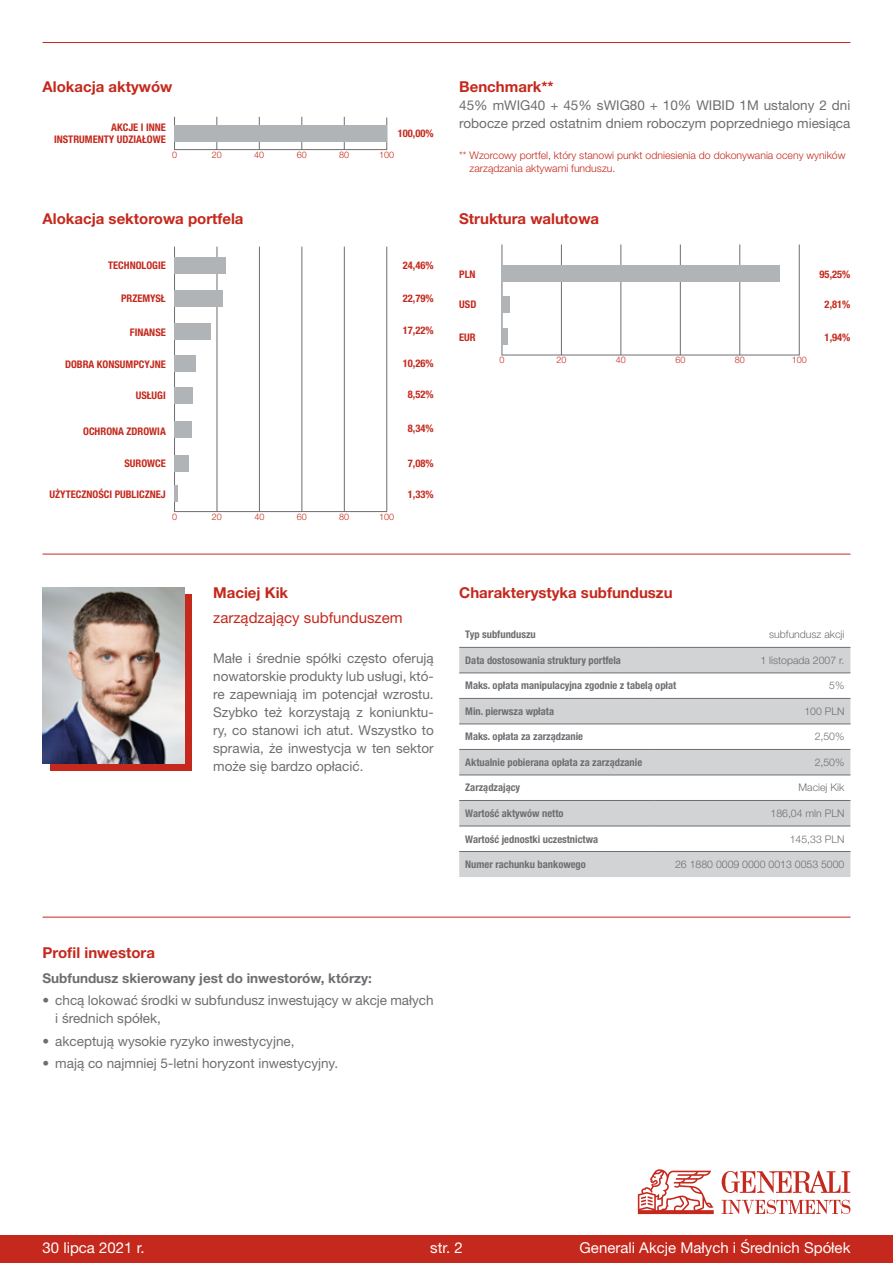
<style>
.page{position:relative;width:893px;height:1263px;background:#fff}
.page>*{position:absolute;margin:0;border:0;box-sizing:border-box;transform-origin:0 0}
.t1{font:700 15px "Helvetica Neue LT Pro";color:#c5281c}
.t2{font:15px "Helvetica Neue LT Pro";color:#fff}
.t3{font:15px "Helvetica Neue LT Pro";color:#c5281c}
.t4{font:13.5px/18px "Helvetica Neue LT Pro";color:#6d6e71}
.t5{font:700 13.5px "Helvetica Neue LT Pro";color:#6d6e71}
.t6{font:700 condensed 10.5px "Helvetica Neue LT Pro";color:#6d6e71}
.t7{font:700 condensed 10.5px/12.6px "Helvetica Neue LT Pro";color:#c5281c;text-align:right}
.t8{font:300 10.5px "Helvetica Neue LT Pro";color:#6d6e71}
.t9{font:300 10.5px/12.6px "Helvetica Neue LT Pro";color:#c5281c}
.t10{font:300 9px "Helvetica Neue LT Pro";color:#c5281c}
</style>
<div class="page">
<hr style="left:43px;top:42px;width:807px;height:1px;background:#c5281c">
<hr style="left:43px;top:554px;width:807px;height:1px;background:#c5281c">
<hr style="left:43px;top:917px;width:807px;height:1px;background:#c5281c">
<hr style="left:217px;top:117px;width:1px;height:33px;background:#6d6e71">
<hr style="left:217px;top:247px;width:1px;height:265px;background:#6d6e71">
<hr style="left:259px;top:117px;width:1px;height:33px;background:#6d6e71">
<hr style="left:259px;top:247px;width:1px;height:265px;background:#6d6e71">
<hr style="left:302px;top:117px;width:1px;height:33px;background:#6d6e71">
<hr style="left:302px;top:247px;width:1px;height:265px;background:#6d6e71">
<hr style="left:344px;top:117px;width:1px;height:33px;background:#6d6e71">
<hr style="left:344px;top:247px;width:1px;height:265px;background:#6d6e71">
<hr style="left:386px;top:247px;width:1px;height:265px;background:#6d6e71">
<hr style="left:386px;top:118px;width:1px;height:32px;background:#6d6e71">
<hr style="left:174px;top:117px;width:1px;height:33px;background:#6d6e71">
<hr style="left:174px;top:247px;width:1px;height:265px;background:#6d6e71">
<div style="left:174px;top:125px;width:213px;height:17px;background:#b1b4b6"></div>
<div style="left:174px;top:257px;width:52px;height:17px;background:#b1b4b6"></div>
<div style="left:174px;top:290px;width:49px;height:17px;background:#b1b4b6"></div>
<div style="left:174px;top:323px;width:37px;height:17px;background:#b1b4b6"></div>
<div style="left:174px;top:355px;width:22px;height:16px;background:#b1b4b6"></div>
<div style="left:174px;top:421px;width:18px;height:16px;background:#b1b4b6"></div>
<div style="left:174px;top:387px;width:18px;height:16px;background:#b1b4b6"></div>
<div style="left:174px;top:455px;width:15px;height:17px;background:#b1b4b6"></div>
<hr style="left:174px;top:486px;width:4px;height:16px;background:#b1b4b6">
<hr style="left:174px;top:149px;width:213px;height:1px;background:#6d6e71">
<hr style="left:174px;top:511px;width:213px;height:1px;background:#6d6e71">
<hr style="left:561px;top:244px;width:1px;height:111px;background:#6d6e71">
<hr style="left:621px;top:244px;width:1px;height:111px;background:#6d6e71">
<hr style="left:680px;top:244px;width:1px;height:111px;background:#6d6e71">
<hr style="left:739px;top:244px;width:1px;height:111px;background:#6d6e71">
<hr style="left:799px;top:244px;width:1px;height:111px;background:#6d6e71">
<hr style="left:502px;top:244px;width:1px;height:111px;background:#6d6e71">
<div style="left:502px;top:266px;width:278px;height:16px;background:#b1b4b6"></div>
<div style="left:502px;top:296px;width:8px;height:17px;background:#b1b4b6"></div>
<div style="left:502px;top:328px;width:6px;height:17px;background:#b1b4b6"></div>
<hr style="left:502px;top:355px;width:297px;height:1px;background:#6d6e71">
<svg style="left:459px;top:646px;width:391px;height:1px"></svg>
<svg style="left:459px;top:648px;width:391px;height:229px;fill:#d1d3d4"></svg>
<hr style="left:459px;top:647px;width:196px;height:1px;background:#6d6e71">
<hr style="left:655px;top:647px;width:195px;height:1px;background:#6d6e71">
<hr style="left:459px;top:673px;width:196px;height:1px;background:#6d6e71">
<hr style="left:655px;top:673px;width:195px;height:1px;background:#6d6e71">
<hr style="left:459px;top:698px;width:196px;height:1px;background:#6d6e71">
<hr style="left:655px;top:698px;width:195px;height:1px;background:#6d6e71">
<hr style="left:459px;top:724px;width:196px;height:1px;background:#6d6e71">
<hr style="left:655px;top:724px;width:195px;height:1px;background:#6d6e71">
<hr style="left:459px;top:749px;width:196px;height:1px;background:#6d6e71">
<hr style="left:655px;top:749px;width:195px;height:1px;background:#6d6e71">
<hr style="left:459px;top:775px;width:196px;height:1px;background:#6d6e71">
<hr style="left:655px;top:775px;width:195px;height:1px;background:#6d6e71">
<hr style="left:459px;top:800px;width:196px;height:1px;background:#6d6e71">
<hr style="left:655px;top:800px;width:195px;height:1px;background:#6d6e71">
<hr style="left:459px;top:826px;width:196px;height:1px;background:#6d6e71">
<hr style="left:655px;top:826px;width:195px;height:1px;background:#6d6e71">
<hr style="left:459px;top:851px;width:196px;height:1px;background:#6d6e71">
<hr style="left:655px;top:851px;width:195px;height:1px;background:#6d6e71">
<div style="left:50px;top:594px;width:142px;height:177px;background:#c5281c"></div>
<img style="left:43px;top:587px;width:141px;height:177px">
<div style="left:0;top:1235px;width:893px;height:28px;background:#c5281c"></div>
<svg style="left:638px;top:1169px;width:76px;height:45px"></svg>
<svg style="left:722px;top:1200px;width:128px;height:14px"></svg>
<svg style="left:722px;top:1171px;width:128px;height:22px"></svg>
<p class="t1" style="left:43px;top:77px;width:131px">Alokacja aktywów</p>
<p class="t7" style="left:54px;top:121px;width:113px">AKCJE I INNE<br>INSTRUMENTY UDZIAŁOWE</p>
<p class="t7" style="left:398px;top:127px;width:37px">100,00%</p>
<p class="t1" style="left:459px;top:77px;width:96px">Benchmark**</p>
<p class="t4" style="left:459px;top:96px;width:393px">45% mWIG40 + 45% sWIG80 + 10% WIBID 1M ustalony 2 dni robocze przed ostatnim dniem roboczym poprzedniego miesiąca</p>
<p class="t10" style="left:172px;top:149px;width:7px">0</p>
<p class="t10" style="left:212px;top:149px;width:12px">20</p>
<p class="t10" style="left:254px;top:149px;width:12px">40</p>
<p class="t10" style="left:297px;top:149px;width:12px">60</p>
<p class="t10" style="left:339px;top:149px;width:12px">80</p>
<p class="t10" style="left:379px;top:149px;width:17px">100</p>
<p class="t9" style="left:470px;top:149px;width:377px;text-indent:-10px">** Wzorcowy portfel, który stanowi punkt odniesienia do dokonywania oceny wyników zarządzania aktywami funduszu.</p>
<p class="t1" style="left:43px;top:209px;width:203px">Alokacja sektorowa portfela</p>
<p class="t1" style="left:459px;top:209px;width:141px">Struktura walutowa</p>
<p class="t7" style="left:108px;top:259px;width:59px">TECHNOLOGIE</p>
<p class="t7" style="left:121px;top:292px;width:46px">PRZEMYSŁ</p>
<p class="t7" style="left:130px;top:326px;width:37px">FINANSE</p>
<p class="t7" style="left:65px;top:358px;width:102px">DOBRA KONSUMPCYJNE</p>
<p class="t7" style="left:136px;top:389px;width:32px">USŁUGI</p>
<p class="t7" style="left:83px;top:425px;width:84px">OCHRONA ZDROWIA</p>
<p class="t7" style="left:124px;top:457px;width:43px">SUROWCE</p>
<p class="t7" style="left:50px;top:488px;width:118px">UŻYTECZNOŚCI PUBLICZNEJ</p>
<p class="t7" style="left:403px;top:259px;width:32px">24,46%</p>
<p class="t7" style="left:403px;top:292px;width:32px">22,79%</p>
<p class="t7" style="left:403px;top:324px;width:32px">17,22%</p>
<p class="t7" style="left:403px;top:357px;width:32px">10,26%</p>
<p class="t7" style="left:408px;top:388px;width:27px">8,52%</p>
<p class="t7" style="left:408px;top:422px;width:27px">8,34%</p>
<p class="t7" style="left:408px;top:457px;width:27px">7,08%</p>
<p class="t7" style="left:408px;top:488px;width:27px">1,33%</p>
<p class="t7" style="left:459px;top:268px;width:18px">PLN</p>
<p class="t7" style="left:459px;top:298px;width:19px">USD</p>
<p class="t7" style="left:459px;top:331px;width:18px">EUR</p>
<p class="t10" style="left:499px;top:355px;width:7px">0</p>
<p class="t10" style="left:556px;top:355px;width:12px">20</p>
<p class="t10" style="left:616px;top:355px;width:12px">40</p>
<p class="t10" style="left:675px;top:355px;width:12px">60</p>
<p class="t10" style="left:735px;top:355px;width:12px">80</p>
<p class="t10" style="left:792px;top:355px;width:17px">100</p>
<p class="t7" style="left:820px;top:268px;width:32px">95,25%</p>
<p class="t7" style="left:825px;top:298px;width:27px">2,81%</p>
<p class="t7" style="left:825px;top:331px;width:27px">1,94%</p>
<p class="t10" style="left:172px;top:511px;width:7px">0</p>
<p class="t10" style="left:212px;top:511px;width:12px">20</p>
<p class="t10" style="left:254px;top:511px;width:12px">40</p>
<p class="t10" style="left:297px;top:511px;width:12px">60</p>
<p class="t10" style="left:339px;top:511px;width:12px">80</p>
<p class="t10" style="left:379px;top:511px;width:17px">100</p>
<p class="t1" style="left:213px;top:583px;width:76px">Maciej Kik</p>
<p class="t3" style="left:213px;top:608px;width:191px">zarządzający subfunduszem</p>
<p class="t4" style="left:213px;top:649px;width:222px;text-align:justify">Małe i średnie spółki często oferują nowatorskie produkty lub usługi, któ&shy;re zapewniają im potencjał wzrostu.<br>Szybko też korzystają z koniunktu&shy;ry, co stanowi ich atut. Wszystko to sprawia, że inwestycja w ten sektor może się bardzo opłacić.</p>
<p class="t1" style="left:459px;top:583px;width:215px">Charakterystyka subfunduszu</p>
<p class="t6" style="left:465px;top:628px;width:72px">Typ subfunduszu</p>
<p class="t8" style="left:769px;top:628px;width:77px">subfundusz akcji</p>
<p class="t6" style="left:465px;top:654px;width:157px">Data dostosowania struktury portfela</p>
<p class="t8" style="left:760px;top:654px;width:86px">1 listopada 2007 r.</p>
<p class="t6" style="left:465px;top:679px;width:213px">Maks. opłata manipulacyjna zgodnie z tabelą opłat</p>
<p class="t8" style="left:829px;top:679px;width:17px">5%</p>
<p class="t6" style="left:465px;top:705px;width:90px">Min. pierwsza wpłata</p>
<p class="t8" style="left:804px;top:705px;width:42px">100 PLN</p>
<p class="t6" style="left:465px;top:730px;width:119px">Maks. opłata za zarządzanie</p>
<p class="t8" style="left:815px;top:730px;width:31px">2,50%</p>
<p class="t6" style="left:465px;top:756px;width:178px">Aktualnie pobierana opłata za zarządzanie</p>
<p class="t8" style="left:815px;top:756px;width:31px">2,50%</p>
<p class="t6" style="left:465px;top:781px;width:56px">Zarządzający</p>
<p class="t8" style="left:799px;top:781px;width:47px">Maciej Kik</p>
<p class="t6" style="left:465px;top:807px;width:100px">Wartość aktywów netto</p>
<p class="t8" style="left:770px;top:807px;width:75px">186,04 mln PLN</p>
<p class="t6" style="left:465px;top:832px;width:134px">Wartość jednostki uczestnictwa</p>
<p class="t8" style="left:790px;top:832px;width:56px">145,33 PLN</p>
<p class="t6" style="left:465px;top:858px;width:122px">Numer rachunku bankowego</p>
<p class="t8" style="left:675px;top:858px;width:171px">26 1880 0009 0000 0013 0053 5000</p>
<p class="t1" style="left:43px;top:943px;width:114px">Profil inwestora</p>
<p class="t5" style="left:43px;top:970px;width:331px">Subfundusz skierowany jest do inwestorów, którzy:</p>
<p class="t4" style="left:55px;top:991px;width:380px;text-indent:-13px">• chcą lokować środki w subfundusz inwestujący w akcje małych i średnich spółek,</p>
<p class="t4" style="left:43px;top:1031px;width:253px">• akceptują wysokie ryzyko inwestycyjne,</p>
<p class="t4" style="left:43px;top:1054px;width:297px">• mają co najmniej 5-letni horyzont inwestycyjny.</p>
<p class="t2" style="left:43px;top:1238px;width:103px">30 lipca 2021 r.</p>
<p class="t2" style="left:430px;top:1238px;width:34px">str. 2</p>
<p class="t2" style="left:580px;top:1238px;width:272px">Generali Akcje Małych i Średnich Spółek</p>
</div>
